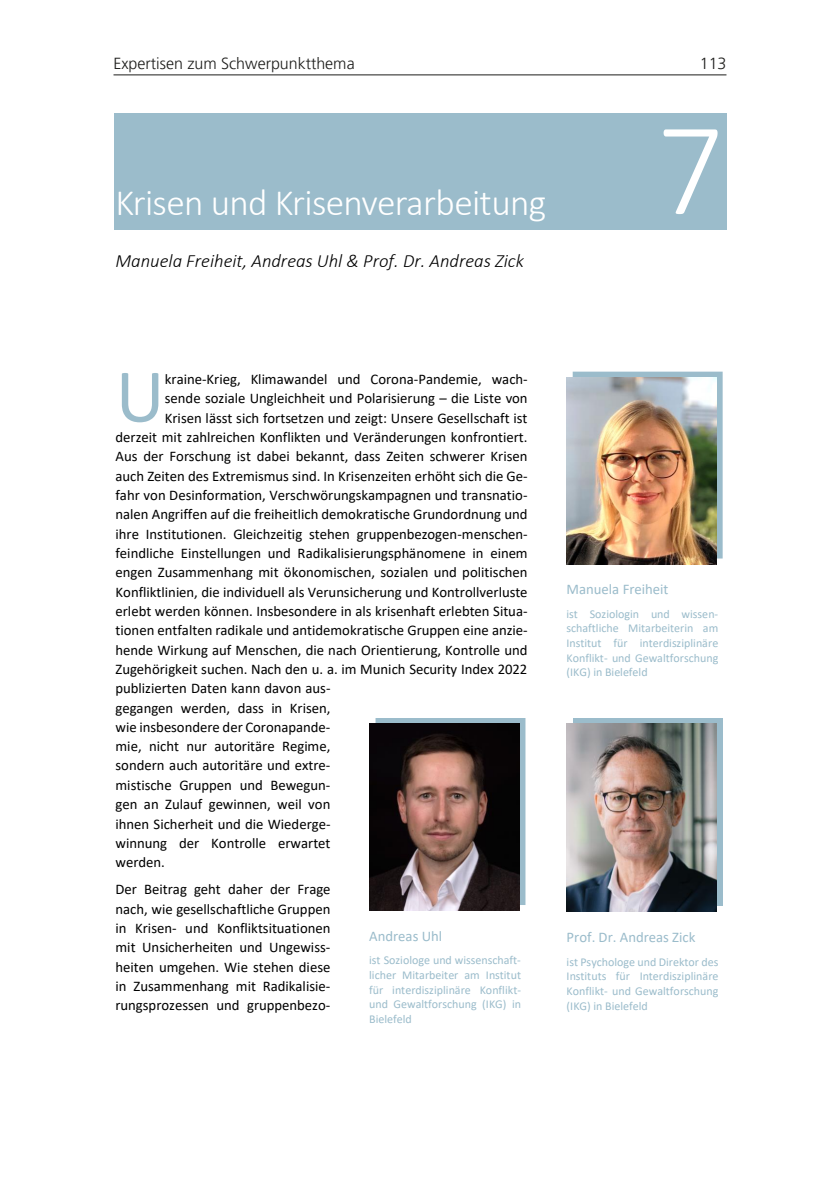
<style>
.page{position:relative;width:840px;height:1191px;background:#fff}
.page>*{position:absolute;margin:0;border:0;box-sizing:border-box;transform-origin:0 0}
.t1{font:300 133.4px "Calibri";color:#fff}
.t2{font:76.6px "Calibri";color:#9bbccb}
.t3{font:300 37.2px "Calibri";letter-spacing:-.02em;color:#fff}
.t4{font:italic 300 18.8px "Calibri";color:#000}
.t5{font:300 16px "Frutiger LT Pro";color:#1d1d1b}
.t6{font:14.8px/19.4px "Calibri";color:#000;text-align:justify}
.t7{font:14.8px "Calibri";color:#9bbccb}
.t8{font:12px/14.6px "Calibri";color:#9bbccb;text-align:justify}
</style>
<div class="page">
<hr style="left:113px;top:74px;width:613px;height:1px;background:#1d1d1b">
<div style="left:113px;top:113px;width:613px;height:117px;background:#9bbccb"></div>
<svg style="left:572px;top:718px;width:150px;height:187px;background:#98b4c0"></svg>
<img style="left:566px;top:724px;width:150px;height:187px">
<div style="left:572px;top:371px;width:150px;height:187px;background:#9bbccb"></div>
<img style="left:566px;top:377px;width:150px;height:187px">
<div style="left:375px;top:718px;width:150px;height:187px;background:#9bbccb"></div>
<img style="left:369px;top:723px;width:150px;height:187px">
<p class="t5" style="left:113px;top:54px;width:242px">Expertisen zum Schwerpunktthema</p>
<p class="t5" style="left:699px;top:54px;width:28px">113</p>
<p class="t3" style="left:115px;top:180px;width:432px">Krisen und Krisenverarbeitung</p>
<p class="t4" style="left:115px;top:249px;width:410px">Manuela Freiheit, Andreas Uhl &amp; Prof. Dr. Andreas Zick</p>
<p class="t1" style="left:656px;top:87px;width:69px">7</p>
<p class="t2" style="left:115px;top:343px;width:51px">U</p>
<p class="t6" style="left:165px;top:369px;width:364px">kraine-Krieg, Klimawandel und Corona-Pandemie, wach-</p>
<p class="t6" style="left:165px;top:388px;width:364px">sende soziale Ungleichheit und Polarisierung – die Liste von</p>
<p class="t6" style="left:165px;top:407px;width:364px">Krisen lässt sich fortsetzen und zeigt: Unsere Gesellschaft ist</p>
<p class="t6" style="left:115px;top:427px;width:413px">derzeit mit zahlreichen Konflikten und Veränderungen konfrontiert.</p>
<p class="t6" style="left:115px;top:446px;width:413px">Aus der Forschung ist dabei bekannt, dass Zeiten schwerer Krisen</p>
<p class="t6" style="left:115px;top:465px;width:413px">auch Zeiten des Extremismus sind. In Krisenzeiten erhöht sich die Ge-</p>
<p class="t6" style="left:115px;top:485px;width:413px">fahr von Desinformation, Verschwörungskampagnen und transnatio-</p>
<p class="t6" style="left:115px;top:504px;width:413px">nalen Angriffen auf die freiheitlich demokratische Grundordnung und</p>
<p class="t6" style="left:115px;top:523px;width:413px">ihre Institutionen. Gleichzeitig stehen gruppenbezogen-menschen-</p>
<p class="t6" style="left:115px;top:543px;width:413px">feindliche Einstellungen und Radikalisierungsphänomene in einem</p>
<p class="t6" style="left:115px;top:562px;width:413px">engen Zusammenhang mit ökonomischen, sozialen und politischen</p>
<p class="t6" style="left:115px;top:581px;width:413px">Konfliktlinien, die individuell als Verunsicherung und Kontrollverluste</p>
<p class="t6" style="left:115px;top:601px;width:413px">erlebt werden können. Insbesondere in als krisenhaft erlebten Situa-</p>
<p class="t6" style="left:115px;top:620px;width:413px">tionen entfalten radikale und antidemokratische Gruppen eine anzie-</p>
<p class="t6" style="left:115px;top:639px;width:413px">hende Wirkung auf Menschen, die nach Orientierung, Kontrolle und</p>
<p class="t6" style="left:115px;top:659px;width:413px">Zugehörigkeit suchen. Nach den u. a. im Munich Security Index 2022</p>
<p class="t6" style="left:115px;top:678px;width:216px">publizierten Daten kann davon aus-</p>
<p class="t6" style="left:115px;top:697px;width:216px">gegangen werden, dass in Krisen,</p>
<p class="t6" style="left:115px;top:717px;width:216px">wie insbesondere der Coronapande-</p>
<p class="t6" style="left:115px;top:736px;width:216px">mie, nicht nur autoritäre Regime,</p>
<p class="t6" style="left:115px;top:755px;width:216px">sondern auch autoritäre und extre-</p>
<p class="t6" style="left:115px;top:775px;width:216px">mistische Gruppen und Bewegun-</p>
<p class="t6" style="left:115px;top:794px;width:216px">gen an Zulauf gewinnen, weil von</p>
<p class="t6" style="left:115px;top:813px;width:216px">ihnen Sicherheit und die Wiederge-</p>
<p class="t6" style="left:115px;top:832px;width:216px">winnung der Kontrolle erwartet</p>
<p class="t6" style="left:115px;top:852px;width:51px">werden.</p>
<p class="t6" style="left:115px;top:879px;width:216px">Der Beitrag geht daher der Frage nach, wie gesellschaftliche Gruppen in Krisen- und Konfliktsituationen mit Unsicherheiten und Ungewiss&shy;heiten umgehen. Wie stehen diese in Zusammenhang mit Radikalisie&shy;rungsprozessen und gruppenbezo-</p>
<p class="t7" style="left:369px;top:925px;width:75px">Andreas Uhl</p>
<p class="t8" style="left:369px;top:952px;width:153px">ist Soziologe und wissenschaft&shy;licher Mitarbeiter am Institut für interdisziplinäre Konflikt&shy;und Gewaltforschung (IKG) in Bielefeld</p>
<p class="t7" style="left:566px;top:579px;width:103px">Manuela Freiheit</p>
<p class="t8" style="left:566px;top:606px;width:153px">ist Soziologin und wissen&shy;schaftliche Mitarbeiterin am Institut für interdisziplinäre Konflikt- und Gewaltforschung (IKG) in Bielefeld</p>
<p class="t7" style="left:566px;top:926px;width:130px">Prof. Dr. Andreas Zick</p>
<p class="t8" style="left:566px;top:954px;width:153px">ist Psychologe und Direktor des Instituts für Interdisziplinäre Konflikt- und Gewaltforschung (IKG) in Bielefeld</p>
</div>
